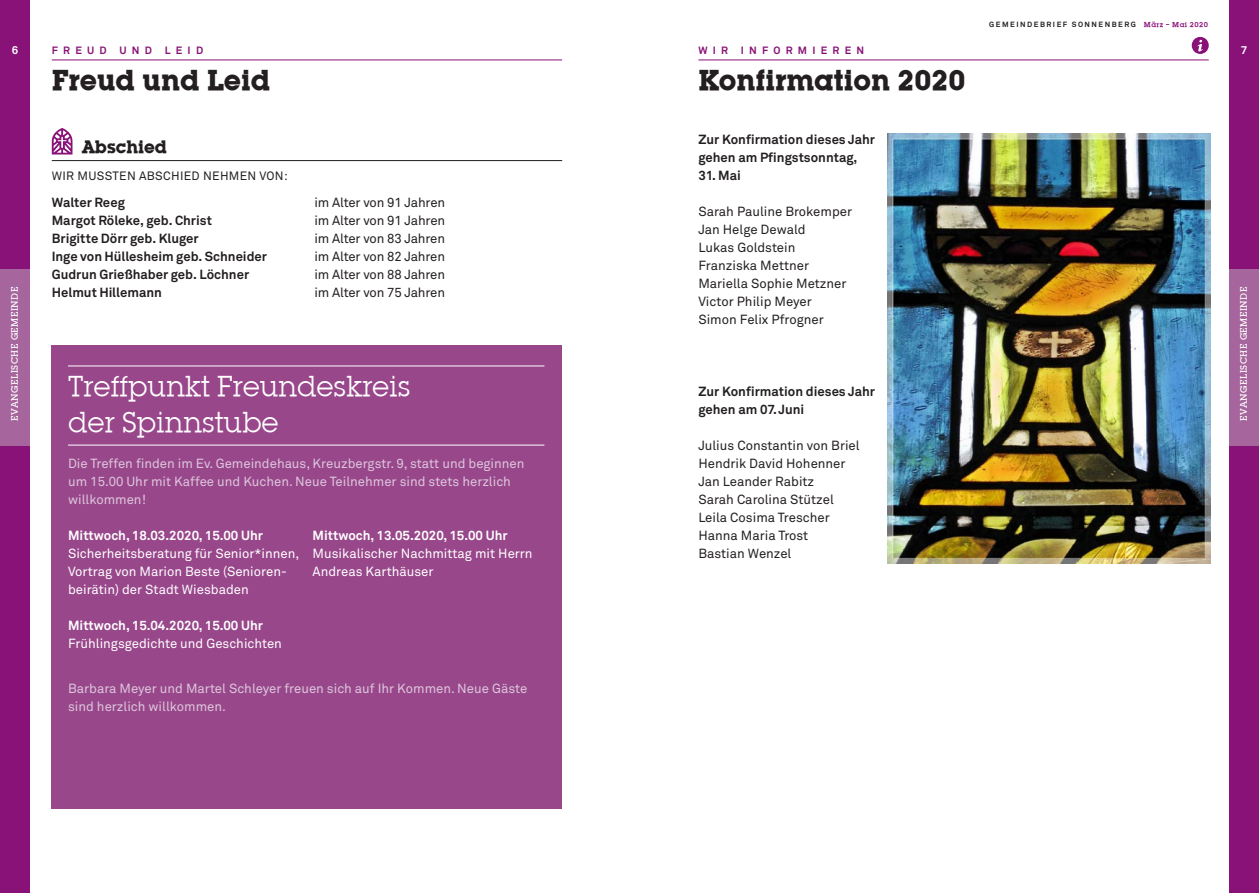
<style>
.page{position:relative;width:1259px;height:893px;background:#fff}
.page>*{position:absolute;margin:0;border:0;box-sizing:border-box;transform-origin:0 0}
.t1{font:30px/36px "Lubalin Graph ITCTT Book";letter-spacing:-.01em;color:#fff}
.t2{font:30px "Lubalin Graph Md ITCTT Bold";color:#231f20}
.t3{font:18.75px "Lubalin Graph Md ITCTT Bold";color:#231f20}
.t4{font:13.2px/18px "Akkurat";color:#231f20}
.t5{font:13.2px/18px "Akkurat";color:#ddc7dc}
.t6{font:700 13.2px/18px "Akkurat";color:#231f20}
.t7{font:13.2px/18px "Akkurat";color:#fff}
.t8{font:700 13.2px "Akkurat";color:#fff}
.t9{font:12px "Akkurat";letter-spacing:.025em;color:#231f20}
.t10{font:700 11.25px "Akkurat";color:#fff}
.t11{font:700 10.5px "Akkurat";letter-spacing:.5em;color:#881277}
.t12{font:9.75px "Lubalin Graph Md ITCTT";letter-spacing:.05em;color:#fff}
.t13{font:700 7.5px "Akkurat";letter-spacing:.2em;color:#231f20}
.s1{font-family:"Lubalin Graph ITCTT Demi";font-weight:400;color:#881277}
</style>
<div class="page">
<hr style="left:52px;top:60px;width:510px;height:1px;background:#881277">
<hr style="left:52px;top:160px;width:510px;height:1px;background:#231f20">
<svg style="left:52px;top:128px;width:20px;height:27px"></svg>
<div style="left:51px;top:345px;width:510px;height:464px;background:#98478b"></div>
<hr style="left:68px;top:366px;width:476px;height:1px;background:#fff">
<hr style="left:68px;top:445px;width:476px;height:1px;background:#fff">
<hr style="left:698px;top:60px;width:510px;height:1px;background:#881277">
<svg style="left:1191px;top:37px;width:17px;height:17px"></svg>
<img style="left:887px;top:133px;width:323px;height:431px">
<div style="left:1229px;top:0;width:30px;height:893px;background:#881277"></div>
<div style="left:1229px;top:269px;width:30px;height:177px;background:#a6659c"></div>
<div style="left:0;top:0;width:30px;height:893px;background:#881277"></div>
<div style="left:0;top:269px;width:30px;height:177px;background:#a6659c"></div>
<p class="t13" style="left:989px;top:20px;width:220px">GEMEINDEBRIEF SONNENBERG <span class="s1">März – Mai 2020</span></p>
<p class="t10" style="left:12px;top:43px;width:8px">6</p>
<p class="t10" style="left:1240px;top:43px;width:8px">7</p>
<p class="t11" style="left:698px;top:44px;width:167px">WIR INFORMIEREN</p>
<h1 class="t2" style="left:698px;top:61px;width:269px">Konfirmation 2020</h1>
<p class="t11" style="left:52px;top:44px;width:153px">FREUD UND LEID</p>
<h1 class="t2" style="left:52px;top:61px;width:220px">Freud und Leid</h1>
<p class="t6" style="left:698px;top:130px;width:178px">Zur Konfirmation dieses Jahr gehen am Pfingstsonntag,</p>
<p class="t6" style="left:698px;top:166px;width:44px">31. Mai</p>
<p class="t4" style="left:698px;top:202px;width:155px">Sarah Pauline Brokemper<br>Jan Helge Dewald<br>Lukas Goldstein<br>Franziska Mettner<br>Mariella Sophie Metzner<br>Victor Philip Meyer<br>Simon Felix Pfrogner</p>
<h2 class="t3" style="left:82px;top:135px;width:86px">Abschied</h2>
<p class="t9" style="left:52px;top:168px;width:237px">WIR MUSSTEN ABSCHIED NEHMEN VON:</p>
<p class="t6" style="left:52px;top:193px;width:75px">Walter Reeg</p>
<p class="t4" style="left:314px;top:193px;width:132px">im Alter von 91 Jahren</p>
<p class="t6" style="left:52px;top:211px;width:162px">Margot Röleke, geb. Christ</p>
<p class="t4" style="left:314px;top:211px;width:132px">im Alter von 91 Jahren</p>
<p class="t6" style="left:52px;top:229px;width:148px">Brigitte Dörr geb. Kluger</p>
<p class="t4" style="left:314px;top:229px;width:132px">im Alter von 83 Jahren</p>
<p class="t6" style="left:52px;top:247px;width:217px">Inge von Hüllesheim geb. Schneider</p>
<p class="t4" style="left:314px;top:247px;width:132px">im Alter von 82 Jahren</p>
<p class="t6" style="left:52px;top:265px;width:199px">Gudrun Grießhaber geb. Löchner</p>
<p class="t4" style="left:314px;top:265px;width:132px">im Alter von 88 Jahren</p>
<p class="t6" style="left:52px;top:283px;width:112px">Helmut Hillemann</p>
<p class="t4" style="left:314px;top:283px;width:132px">im Alter von 75 Jahren</p>
<p class="t12" style="left:9px;top:421px;width:136px;rotate:-90deg">EVANGELISCHE GEMEINDE</p>
<p class="t12" style="left:1237px;top:421px;width:136px;rotate:-90deg">EVANGELISCHE GEMEINDE</p>
<h1 class="t1" style="left:68px;top:368px;width:344px">Treffpunkt Freundeskreis der Spinnstube</h1>
<p class="t5" style="left:68px;top:454px;width:458px">Die Treffen finden im Ev. Gemeindehaus, Kreuzbergstr. 9, statt und beginnen um 15.00 Uhr mit Kaffee und Kuchen. Neue Teilnehmer sind stets herzlich willkommen!</p>
<p class="t6" style="left:698px;top:382px;width:178px">Zur Konfirmation dieses Jahr gehen am 07. Juni</p>
<p class="t4" style="left:698px;top:436px;width:163px">Julius Constantin von Briel<br>Hendrik David Hohenner<br>Jan Leander Rabitz<br>Sarah Carolina Stützel<br>Leila Cosima Trescher<br>Hanna Maria Trost<br>Bastian Wenzel</p>
<p class="t8" style="left:313px;top:527px;width:196px">Mittwoch, 13.05.2020, 15.00 Uhr</p>
<p class="t7" style="left:313px;top:544px;width:221px">Musikalischer Nachmittag mit Herrn<br>Andreas Karthäuser</p>
<p class="t8" style="left:68px;top:527px;width:196px">Mittwoch, 18.03.2020, 15.00 Uhr</p>
<p class="t7" style="left:68px;top:544px;width:233px">Sicherheitsberatung für Senior*innen,<br>Vortrag von Marion Beste (Senioren&shy;beirätin) der Stadt Wiesbaden</p>
<p class="t8" style="left:68px;top:617px;width:196px">Mittwoch, 15.04.2020, 15.00 Uhr</p>
<p class="t7" style="left:68px;top:634px;width:215px">Frühlingsgedichte und Geschichten</p>
<p class="t5" style="left:68px;top:679px;width:461px">Barbara Meyer und Martel Schleyer freuen sich auf Ihr Kommen. Neue Gäste sind herzlich willkommen.</p>
</div>
